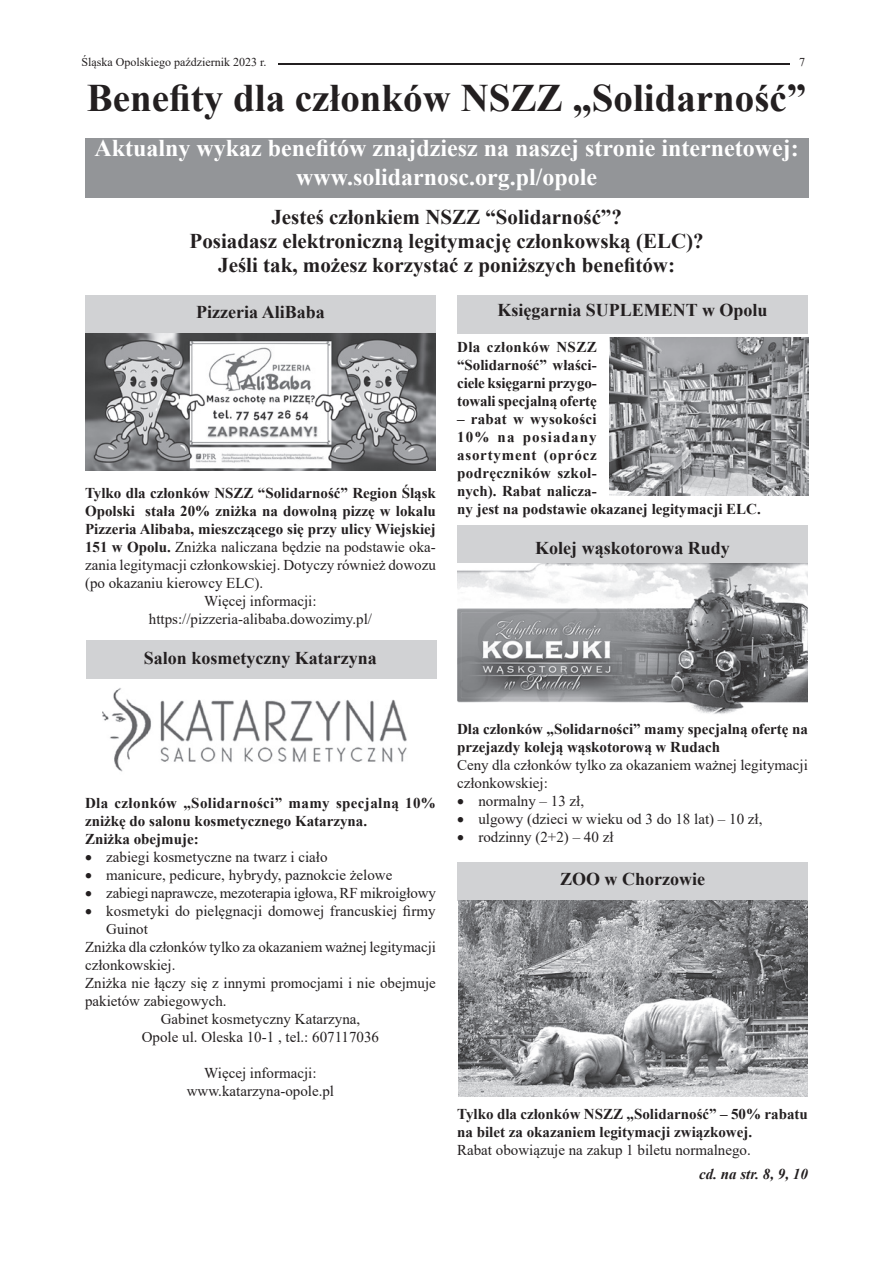
<style>
.page{position:relative;width:893px;height:1263px;background:#fff}
.page>*{position:absolute;margin:0;border:0;box-sizing:border-box;transform-origin:0 0}
.t1{font:700 39px "Times New Roman";color:#231f20}
.t2{font:700 24px/28.8px "Times New Roman";color:#fff;text-align:center}
.t3{font:700 21px/24px "Times New Roman";color:#231f20;text-align:center}
.t4{font:700 18px "Times New Roman";color:#231f20}
.t5{font:15px/18px "Times New Roman";color:#231f20;text-align:center}
.t6{font:700 15px/18px "Times New Roman";color:#231f20}
.t7{font:700 15px/18px "Times New Roman";letter-spacing:.02em;color:#231f20}
.t8{font:italic 700 15px "Times New Roman";color:#231f20}
.t9{font:12px "Times New Roman";color:#231f20}
.s1{font-weight:700}
</style>
<div class="page">
<div style="left:457px;top:525px;width:351px;height:39px;background:#d1d2d4"></div>
<div style="left:86px;top:640px;width:351px;height:38px;background:#d1d2d4"></div>
<div style="left:457px;top:295px;width:351px;height:38px;background:#d1d2d4"></div>
<div style="left:457px;top:862px;width:351px;height:38px;background:#d1d2d4"></div>
<div style="left:85px;top:295px;width:351px;height:38px;background:#d1d2d4"></div>
<div style="left:85px;top:138px;width:723px;height:59px;background:#939598"></div>
<img style="left:85px;top:333px;width:351px;height:137px">
<img style="left:609px;top:337px;width:199px;height:158px">
<img style="left:457px;top:564px;width:351px;height:150px">
<img style="left:458px;top:900px;width:350px;height:196px">
<img style="left:102px;top:688px;width:305px;height:84px">
<hr style="left:278px;top:64px;width:511px;height:1px;background:#231f20">
<p class="t9" style="left:82px;top:53px;width:186px">Śląska Opolskiego październik 2023 r.</p>
<p class="t9" style="left:799px;top:53px;width:7px">7</p>
<h1 class="t1" style="left:87px;top:70px;width:721px">Benefity dla członków NSZZ „Solidarność”</h1>
<h2 class="t2" style="left:95px;top:133px;width:706px">Aktualny wykaz benefitów znajdziesz na naszej stronie internetowej: www.solidarnosc.org.pl/opole</h2>
<h3 class="t3" style="left:190px;top:205px;width:516px">Jesteś członkiem NSZZ “Solidarność”?<br>Posiadasz elektroniczną legitymację członkowską (ELC)?<br>Jeśli tak, możesz korzystać z poniższych benefitów:</h3>
<p class="t4" style="left:196px;top:299px;width:130px">Pizzeria AliBaba</p>
<p class="t6" style="left:85px;top:484px;width:352px">Tylko dla członków NSZZ “Solidarność” Region Śląsk</p>
<p class="t6" style="left:85px;top:502px;width:352px">Opolski stała 20% zniżka na dowolną pizzę w lokalu</p>
<p class="t6" style="left:85px;top:520px;width:352px">Pizzeria Alibaba, mieszczącego się przy ulicy Wiejskiej</p>
<p class="t5" style="left:85px;top:538px;width:352px"><span class="s1">151 w Opolu.</span> Zniżka naliczana będzie na podstawie oka-</p>
<p class="t5" style="left:85px;top:556px;width:352px">zania legitymacji członkowskiej. Dotyczy również dowozu</p>
<p class="t5" style="left:85px;top:574px;width:180px">(po okazaniu kierowcy ELC).</p>
<p class="t5" style="left:204px;top:592px;width:114px">Więcej informacji:</p>
<p class="t5" style="left:149px;top:610px;width:225px">https://pizzeria-alibaba.dowozimy.pl/</p>
<p class="t4" style="left:144px;top:645px;width:234px">Salon kosmetyczny Katarzyna</p>
<p class="t4" style="left:497px;top:297px;width:272px">Księgarnia SUPLEMENT w Opolu</p>
<p class="t6" style="left:457px;top:338px;width:141px;text-align:justify">Dla członków NSZZ “Solidarność” właści&shy;ciele księgarni przygo&shy;towali specjalną ofertę</p>
<p class="t7" style="left:457px;top:410px;width:305px">– rabat w wysokości<br>10% na posiadany<br>asortyment (oprócz<br>podręczników szkol-<br>nych). Rabat nalicza-<br>ny jest na podstawie okazanej legitymacji ELC.</p>
<p class="t4" style="left:535px;top:535px;width:196px">Kolej wąskotorowa Rudy</p>
<p class="t6" style="left:85px;top:793px;width:352px">Dla członków „Solidarności” mamy specjalną 10% zniżkę do salonu kosmetycznego Katarzyna.<br>Zniżka obejmuje:</p>
<p class="t5" style="left:85px;top:847px;width:244px">• zabiegi kosmetyczne na twarz i ciało</p>
<p class="t5" style="left:85px;top:865px;width:309px">• manicure, pedicure, hybrydy, paznokcie żelowe</p>
<p class="t5" style="left:85px;top:883px;width:352px">• zabiegi naprawcze, mezoterapia igłowa, RF mikroigłowy</p>
<p class="t5" style="left:85px;top:901px;width:352px">• kosmetyki do pielęgnacji domowej francuskiej firmy</p>
<p class="t5" style="left:106px;top:919px;width:43px">Guinot</p>
<p class="t5" style="left:85px;top:937px;width:352px">Zniżka dla członków tylko za okazaniem ważnej legitymacji</p>
<p class="t5" style="left:85px;top:955px;width:92px">członkowskiej.</p>
<p class="t5" style="left:85px;top:973px;width:352px">Zniżka nie łączy się z innymi promocjami i nie obejmuje</p>
<p class="t5" style="left:85px;top:991px;width:143px">pakietów zabiegowych.</p>
<p class="t5" style="left:161px;top:1009px;width:201px">Gabinet kosmetyczny Katarzyna,</p>
<p class="t5" style="left:142px;top:1027px;width:239px">Opole ul. Oleska 10-1 , tel.: 607117036</p>
<p class="t5" style="left:187px;top:1063px;width:149px">Więcej informacji: www.katarzyna-opole.pl</p>
<p class="t6" style="left:457px;top:719px;width:352px">Dla członków „Solidarności” mamy specjalną ofertę na przejazdy koleją wąskotorową w Rudach</p>
<p class="t5" style="left:457px;top:755px;width:352px;text-align:left">Ceny dla członków tylko za okazaniem ważnej legitymacji członkowskiej:</p>
<p class="t5" style="left:457px;top:791px;width:129px">• normalny – 13 zł,</p>
<p class="t5" style="left:457px;top:809px;width:307px">• ulgowy (dzieci w wieku od 3 do 18 lat) – 10 zł,</p>
<p class="t5" style="left:457px;top:827px;width:158px">• rodzinny (2+2) – 40 zł</p>
<p class="t4" style="left:560px;top:866px;width:146px">ZOO w Chorzowie</p>
<p class="t6" style="left:457px;top:1104px;width:352px">Tylko dla członków NSZZ „Solidarność” – 50% rabatu na bilet za okazaniem legitymacji związkowej.</p>
<p class="t5" style="left:457px;top:1140px;width:295px">Rabat obowiązuje na zakup 1 biletu normalnego.</p>
<p class="t8" style="left:699px;top:1163px;width:110px">cd. na str. 8, 9, 10</p>
</div>
